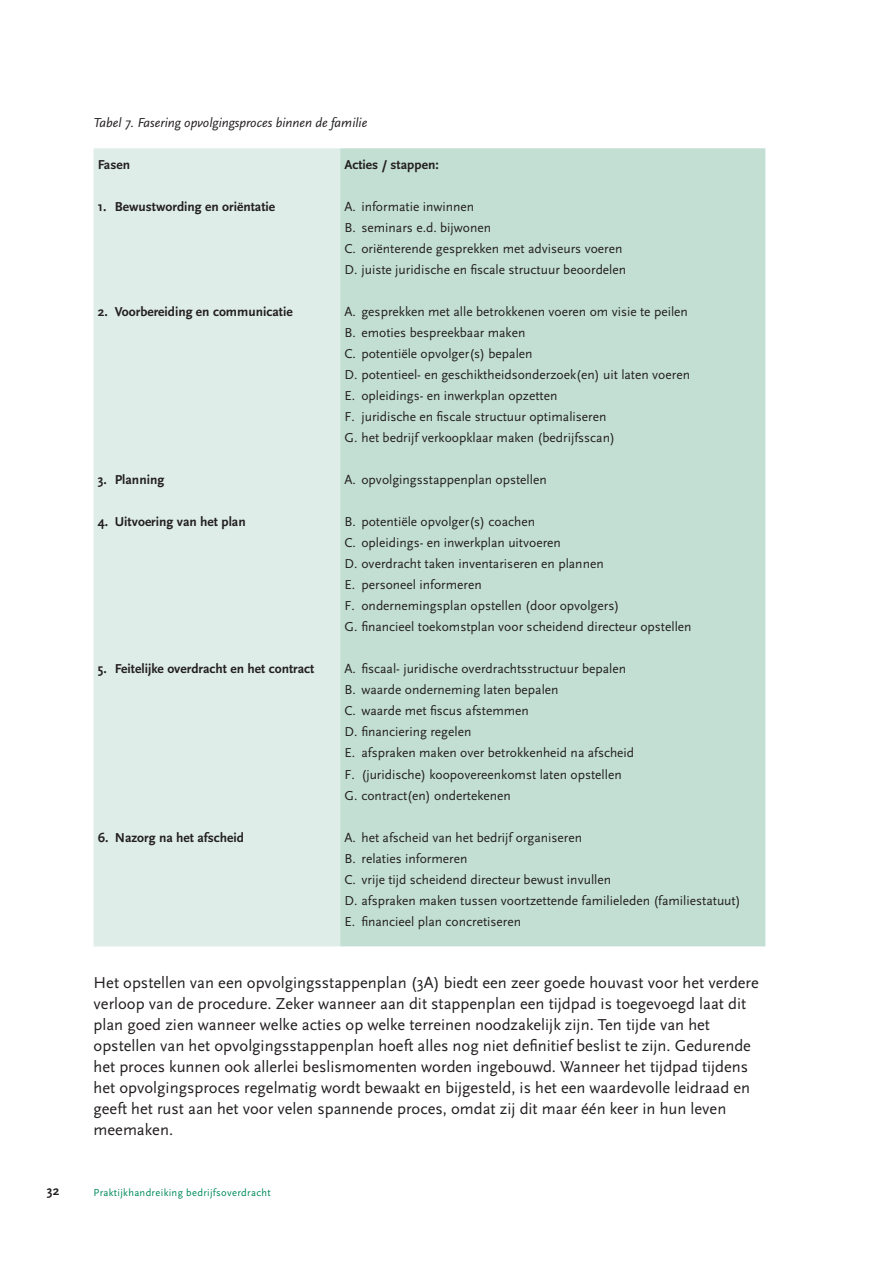
<style>
.page{position:relative;width:893px;height:1263px;background:#fff}
.page>*{position:absolute;margin:0;border:0;box-sizing:border-box;transform-origin:0 0}
.t1{font:16.5px/21px "Scala Sans";color:#231f20}
.t2{font:13.5px/21px "Scala Sans";color:#231f20}
.t3{font:700 13.5px "Scala Sans";color:#231f20}
.t4{font:italic 13.5px "Scala Sans";color:#231f20}
.t5{font:10.5px "Scala Sans";letter-spacing:.03em;color:#008a5e}
</style>
<div class="page">
<div style="left:94px;top:148px;width:246px;height:798px;background:#deede7"></div>
<div style="left:340px;top:148px;width:425px;height:798px;background:#c3dfd4"></div>
<p class="t4" style="left:94px;top:116px;width:275px">Tabel 7. Fasering opvolgingsproces binnen de familie</p>
<p class="t3" style="left:98px;top:158px;width:34px">Fasen</p>
<p class="t3" style="left:344px;top:158px;width:96px">Acties / stappen:</p>
<p class="t3" style="left:98px;top:200px;width:179px">1 . Bewustwording en oriëntatie</p>
<p class="t2" style="left:344px;top:197px;width:283px">A. informatie inwinnen<br>B. seminars e.d. bijwonen<br>C. oriënterende gesprekken met adviseurs voeren D. juiste juridische en fiscale structuur beoordelen</p>
<p class="t3" style="left:98px;top:305px;width:196px">2. Voorbereiding en communicatie</p>
<p class="t2" style="left:344px;top:302px;width:347px">A. gesprekken met alle betrokkenen voeren om visie te peilen B. emoties bespreekbaar maken<br>C. potentiële opvolger(s) bepalen<br>D. potentieel- en geschiktheidsonderzoek(en) uit laten voeren E. opleidings- en inwerkplan opzetten<br>F. juridische en fiscale structuur optimaliseren<br>G. het bedrijf verkoopklaar maken (bedrijfsscan)</p>
<p class="t3" style="left:98px;top:473px;width:68px">3. Planning</p>
<p class="t2" style="left:344px;top:470px;width:204px">A. opvolgingsstappenplan opstellen</p>
<p class="t3" style="left:98px;top:515px;width:149px">4. Uitvoering van het plan</p>
<p class="t2" style="left:344px;top:512px;width:349px">B. potentiële opvolger(s) coachen<br>C. opleidings- en inwerkplan uitvoeren<br>D. overdracht taken inventariseren en plannen<br>E. personeel informeren<br>F. ondernemingsplan opstellen (door opvolgers)<br>G. financieel toekomstplan voor scheidend directeur opstellen</p>
<p class="t3" style="left:98px;top:662px;width:218px">5. Feitelijke overdracht en het contract</p>
<p class="t2" style="left:344px;top:659px;width:291px">A. fiscaal- juridische overdrachtsstructuur bepalen B. waarde onderneming laten bepalen<br>C. waarde met fiscus afstemmen<br>D. financiering regelen<br>E. afspraken maken over betrokkenheid na afscheid F. (juridische) koopovereenkomst laten opstellen G. contract(en) ondertekenen</p>
<p class="t3" style="left:98px;top:830px;width:148px">6. Nazorg na het afscheid</p>
<p class="t2" style="left:344px;top:827px;width:398px">A. het afscheid van het bedrijf organiseren<br>B. relaties informeren<br>C. vrije tijd scheidend directeur bewust invullen<br>D. afspraken maken tussen voortzettende familieleden (familiestatuut)<br>E. financieel plan concretiseren</p>
<p class="t1" style="left:94px;top:973px;width:667px">Het opstellen van een opvolgingsstappenplan (3A) biedt een zeer goede houvast voor het verdere verloop van de procedure. Zeker wanneer aan dit stappenplan een tijdpad is toegevoegd laat dit plan goed zien wanneer welke acties op welke terreinen noodzakelijk zijn. Ten tijde van het opstellen van het opvolgingsstappenplan hoeft alles nog niet definitief beslist te zijn. Gedurende het proces kunnen ook allerlei beslismomenten worden ingebouwd. Wanneer het tijdpad tijdens het opvolgingsproces regelmatig wordt bewaakt en bijgesteld, is het een waardevolle leidraad en geeft het rust aan het voor velen spannende proces, omdat zij dit maar één keer in hun leven meemaken.</p>
<p class="t3" style="left:47px;top:1183px;width:8px">32</p>
<p class="t5" style="left:94px;top:1186px;width:179px">Praktijkhandreiking bedrijfsoverdracht</p>
</div>
